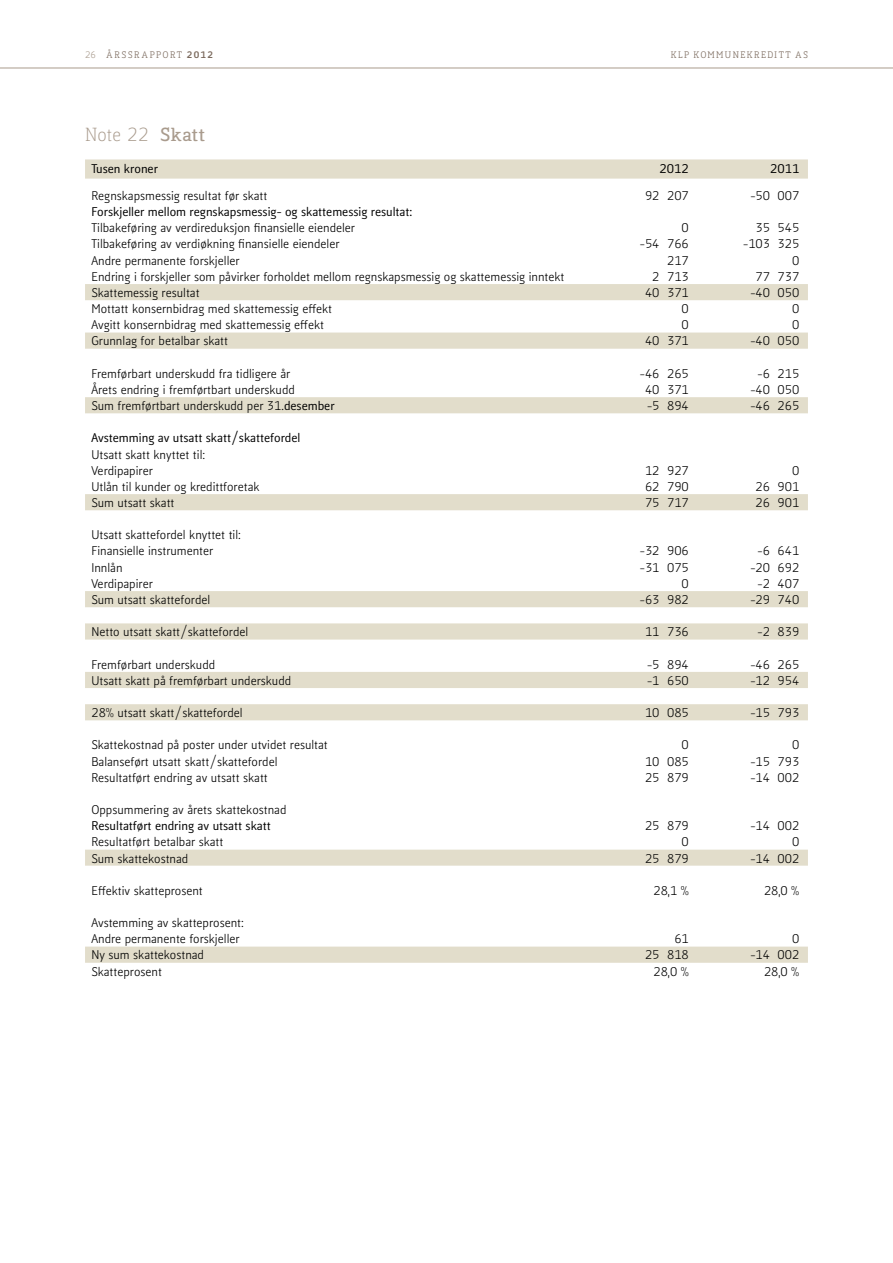
<style>
.page{position:relative;width:893px;height:1263px;background:#fff}
.page>*{position:absolute;margin:0;border:0;box-sizing:border-box;transform-origin:0 0}
.t1{font:300 18px "Kofi Pure Serif";letter-spacing:.015em;color:#a99b8d}
.t2{font:12px "Kofi Pure Sans";color:#000}
.t3{font:500 12px "Kofi Pure Sans";color:#000}
.t4{font:9px "Kofi Pure Serif";letter-spacing:.16em;color:#7b6a5d}
.s1{color:#a99b8d}
.s2{font-weight:800}
.s3{font-weight:700}
.s4{font-weight:500}
</style>
<div class="page">
<hr style="left:0;top:68px;width:893px;height:1px;background:#a99b8d">
<svg style="left:85px;top:159px;width:723px;height:707px"></svg>
<svg style="left:85px;top:946px;width:723px;height:17px;background:#e3decd"></svg>
<p class="t4" style="left:85px;top:49px;width:130px"><span class="s1">26</span> ÅRSSRAPPORT <span class="s2">2012</span></p>
<p class="t4" style="left:671px;top:49px;width:139px">KLP KOMMUNEKREDITT AS</p>
<p class="t1" style="left:85px;top:124px;width:121px">Note 22 <span class="s3">Skatt</span></p>
<p class="t3" style="left:91px;top:161px;width:68px">Tusen kroner</p>
<p class="t3" style="left:660px;top:161px;width:31px">2012</p>
<p class="t3" style="left:770px;top:161px;width:31px">2011</p>
<p class="t2" style="left:91px;top:188px;width:177px">Regnskapsmessig resultat før skatt</p>
<p class="t2" style="left:645px;top:188px;width:45px">92 207</p>
<p class="t2" style="left:750px;top:188px;width:51px">-50 007</p>
<p class="t3" style="left:91px;top:204px;width:322px">Forskjeller mellom regnskapsmessig- og skattemessig resultat:</p>
<p class="t2" style="left:91px;top:220px;width:265px">Tilbakeføring av verdireduksjon finansielle eiendeler</p>
<p class="t2" style="left:682px;top:220px;width:9px">0</p>
<p class="t2" style="left:756px;top:220px;width:45px">35 545</p>
<p class="t2" style="left:91px;top:236px;width:250px">Tilbakeføring av verdiøkning finansielle eiendeler</p>
<p class="t2" style="left:640px;top:236px;width:51px">-54 766</p>
<p class="t2" style="left:743px;top:236px;width:58px">-103 325</p>
<p class="t2" style="left:91px;top:253px;width:150px">Andre permanente forskjeller</p>
<p class="t2" style="left:667px;top:253px;width:23px">217</p>
<p class="t2" style="left:792px;top:253px;width:9px">0</p>
<p class="t2" style="left:91px;top:269px;width:475px">Endring i forskjeller som påvirker forholdet mellom regnskapsmessig og skattemessig inntekt</p>
<p class="t2" style="left:652px;top:269px;width:38px">2 713</p>
<p class="t2" style="left:756px;top:269px;width:45px">77 737</p>
<p class="t2" style="left:91px;top:285px;width:110px">Skattemessig resultat</p>
<p class="t2" style="left:645px;top:285px;width:45px">40 371</p>
<p class="t2" style="left:750px;top:285px;width:51px">-40 050</p>
<p class="t2" style="left:91px;top:301px;width:242px">Mottatt konsernbidrag med skattemessig effekt</p>
<p class="t2" style="left:682px;top:301px;width:9px">0</p>
<p class="t2" style="left:792px;top:301px;width:9px">0</p>
<p class="t2" style="left:91px;top:317px;width:234px">Avgitt konsernbidrag med skattemessig effekt</p>
<p class="t2" style="left:682px;top:317px;width:9px">0</p>
<p class="t2" style="left:792px;top:317px;width:9px">0</p>
<p class="t2" style="left:91px;top:333px;width:138px">Grunnlag for betalbar skatt</p>
<p class="t2" style="left:645px;top:333px;width:45px">40 371</p>
<p class="t2" style="left:750px;top:333px;width:51px">-40 050</p>
<p class="t2" style="left:91px;top:366px;width:200px">Fremførbart underskudd fra tidligere år</p>
<p class="t2" style="left:640px;top:366px;width:51px">-46 265</p>
<p class="t2" style="left:758px;top:366px;width:43px">-6 215</p>
<p class="t2" style="left:91px;top:382px;width:205px">Årets endring i fremførtbart underskudd</p>
<p class="t2" style="left:645px;top:382px;width:45px">40 371</p>
<p class="t2" style="left:750px;top:382px;width:51px">-40 050</p>
<p class="t2" style="left:91px;top:398px;width:245px">Sum fremførtbart underskudd per 31.<span class="s4">desember</span></p>
<p class="t2" style="left:647px;top:398px;width:43px">-5 894</p>
<p class="t2" style="left:750px;top:398px;width:51px">-46 265</p>
<p class="t3" style="left:91px;top:430px;width:210px">Avstemming av utsatt skatt/skattefordel</p>
<p class="t2" style="left:91px;top:446px;width:115px">Utsatt skatt knyttet til:</p>
<p class="t2" style="left:91px;top:463px;width:63px">Verdipapirer</p>
<p class="t2" style="left:645px;top:463px;width:45px">12 927</p>
<p class="t2" style="left:792px;top:463px;width:9px">0</p>
<p class="t2" style="left:91px;top:479px;width:170px">Utlån til kunder og kredittforetak</p>
<p class="t2" style="left:645px;top:479px;width:45px">62 790</p>
<p class="t2" style="left:756px;top:479px;width:45px">26 901</p>
<p class="t2" style="left:91px;top:495px;width:85px">Sum utsatt skatt</p>
<p class="t2" style="left:645px;top:495px;width:45px">75 717</p>
<p class="t2" style="left:756px;top:495px;width:45px">26 901</p>
<p class="t2" style="left:91px;top:527px;width:151px">Utsatt skattefordel knyttet til:</p>
<p class="t2" style="left:91px;top:543px;width:123px">Finansielle instrumenter</p>
<p class="t2" style="left:640px;top:543px;width:51px">-32 906</p>
<p class="t2" style="left:758px;top:543px;width:43px">-6 641</p>
<p class="t2" style="left:91px;top:560px;width:33px">Innlån</p>
<p class="t2" style="left:640px;top:560px;width:51px">-31 075</p>
<p class="t2" style="left:750px;top:560px;width:51px">-20 692</p>
<p class="t2" style="left:91px;top:576px;width:63px">Verdipapirer</p>
<p class="t2" style="left:682px;top:576px;width:9px">0</p>
<p class="t2" style="left:758px;top:576px;width:43px">-2 407</p>
<p class="t2" style="left:91px;top:592px;width:120px">Sum utsatt skattefordel</p>
<p class="t2" style="left:640px;top:592px;width:51px">-63 982</p>
<p class="t2" style="left:750px;top:592px;width:51px">-29 740</p>
<p class="t2" style="left:91px;top:624px;width:158px">Netto utsatt skatt/skattefordel</p>
<p class="t2" style="left:645px;top:624px;width:45px">11 736</p>
<p class="t2" style="left:758px;top:624px;width:43px">-2 839</p>
<p class="t2" style="left:91px;top:657px;width:125px">Fremførbart underskudd</p>
<p class="t2" style="left:647px;top:657px;width:43px">-5 894</p>
<p class="t2" style="left:750px;top:657px;width:51px">-46 265</p>
<p class="t2" style="left:91px;top:673px;width:201px">Utsatt skatt på fremførbart underskudd</p>
<p class="t2" style="left:647px;top:673px;width:43px">-1 650</p>
<p class="t2" style="left:750px;top:673px;width:51px">-12 954</p>
<p class="t2" style="left:91px;top:705px;width:153px">28% utsatt skatt/skattefordel</p>
<p class="t2" style="left:645px;top:705px;width:45px">10 085</p>
<p class="t2" style="left:750px;top:705px;width:51px">-15 793</p>
<p class="t2" style="left:91px;top:737px;width:238px">Skattekostnad på poster under utvidet resultat</p>
<p class="t2" style="left:682px;top:737px;width:9px">0</p>
<p class="t2" style="left:792px;top:737px;width:9px">0</p>
<p class="t2" style="left:91px;top:753px;width:188px">Balanseført utsatt skatt/skattefordel</p>
<p class="t2" style="left:645px;top:753px;width:45px">10 085</p>
<p class="t2" style="left:750px;top:753px;width:51px">-15 793</p>
<p class="t2" style="left:91px;top:770px;width:178px">Resultatført endring av utsatt skatt</p>
<p class="t2" style="left:645px;top:770px;width:45px">25 879</p>
<p class="t2" style="left:750px;top:770px;width:51px">-14 002</p>
<p class="t2" style="left:91px;top:802px;width:197px">Oppsummering av årets skattekostnad</p>
<p class="t3" style="left:91px;top:818px;width:181px">Resultatført endring av utsatt skatt</p>
<p class="t2" style="left:645px;top:818px;width:45px">25 879</p>
<p class="t2" style="left:750px;top:818px;width:51px">-14 002</p>
<p class="t2" style="left:91px;top:834px;width:133px">Resultatført betalbar skatt</p>
<p class="t2" style="left:682px;top:834px;width:9px">0</p>
<p class="t2" style="left:792px;top:834px;width:9px">0</p>
<p class="t2" style="left:91px;top:850px;width:98px">Sum skattekostnad</p>
<p class="t2" style="left:645px;top:850px;width:45px">25 879</p>
<p class="t2" style="left:750px;top:850px;width:51px">-14 002</p>
<p class="t2" style="left:91px;top:883px;width:113px">Effektiv skatteprosent</p>
<p class="t2" style="left:653px;top:883px;width:37px">28,1 %</p>
<p class="t2" style="left:764px;top:883px;width:37px">28,0 %</p>
<p class="t2" style="left:91px;top:915px;width:154px">Avstemming av skatteprosent:</p>
<p class="t2" style="left:91px;top:931px;width:150px">Andre permanente forskjeller</p>
<p class="t2" style="left:674px;top:931px;width:16px">61</p>
<p class="t2" style="left:792px;top:931px;width:9px">0</p>
<p class="t2" style="left:91px;top:947px;width:114px">Ny sum skattekostnad</p>
<p class="t2" style="left:645px;top:947px;width:45px">25 818</p>
<p class="t2" style="left:750px;top:947px;width:51px">-14 002</p>
<p class="t2" style="left:91px;top:964px;width:72px">Skatteprosent</p>
<p class="t2" style="left:653px;top:964px;width:37px">28,0 %</p>
<p class="t2" style="left:764px;top:964px;width:37px">28,0 %</p>
</div>
